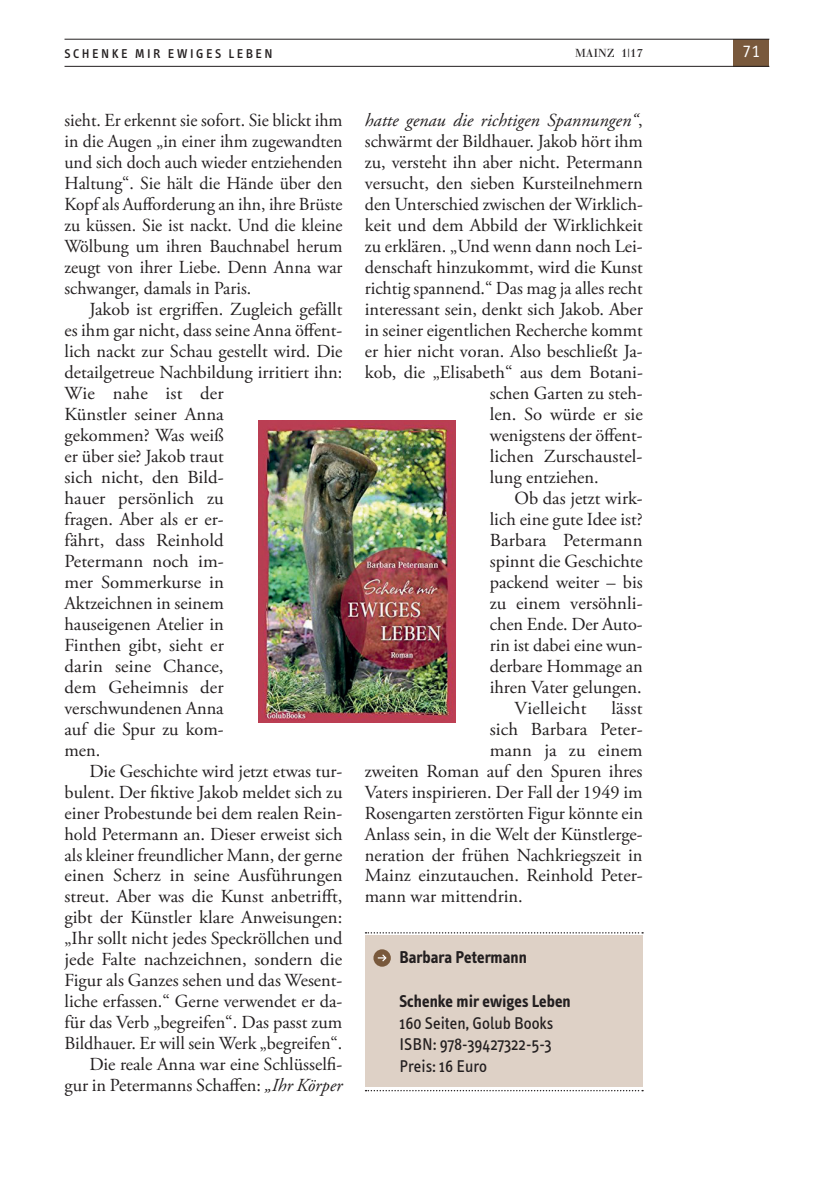
<style>
.page{position:relative;width:819px;height:1191px;background:#fff}
.page>*{position:absolute;margin:0;border:0;box-sizing:border-box;transform-origin:0 0}
.t1{font:18.38px/21px "Adobe Garamond Pro";color:#231f20;text-align:justify}
.t2{font:italic 18.38px "Adobe Garamond Pro";color:#231f20}
.t3{font:17.5px/21.9px "Info Text";color:#231f20;text-align:justify}
.t4{font:700 17.5px "Info Text";color:#231f20}
.t5{font:17.5px "Officina Sans";color:#fff}
.t6{font:13.12px "Info Text Medium Caps";letter-spacing:.19em;color:#231f20}
.t7{font:11.38px "Walbaum";letter-spacing:.015em;color:#231f20}
.s1{font-style:italic}
.s2{font-style:normal}
</style>
<div class="page">
<div style="left:733px;top:39px;width:36px;height:27px;background:#79593c"></div>
<hr style="left:64px;top:39px;width:705px;height:1px;background:#231f20">
<hr style="left:64px;top:66px;width:705px;height:1px;background:#231f20">
<div style="left:365px;top:935px;width:277px;height:152px;background:#ded1c6"></div>
<div style="left:373px;top:949px;width:18px;height:17px;background:#79593c;border-radius:50%"></div>
<svg style="left:377px;top:954px;width:9px;height:7px"></svg>
<svg style="left:365px;top:932px;width:278px;height:1px"></svg>
<svg style="left:365px;top:1090px;width:278px;height:1px"></svg>
<img style="left:258px;top:420px;width:197px;height:302px">
<p class="t6" style="left:65px;top:46px;width:210px">SCHENKE MIR EWIGES LEBEN</p>
<p class="t7" style="left:575px;top:46px;width:69px">MAINZ 1|17</p>
<p class="t5" style="left:742px;top:41px;width:19px">71</p>
<p class="t1" style="left:64px;top:110px;width:279px">sieht. Er erkennt sie sofort. Sie blickt ihm in die Augen „in einer ihm zugewandten und sich doch auch wieder entziehenden Haltung“. Sie hält die Hände über den Kopf als Aufforderung an ihn, ihre Brüste zu küssen. Sie ist nackt. Und die kleine Wölbung um ihren Bauchnabel herum zeugt von ihrer Liebe. Denn Anna war schwanger, damals in Paris.</p>
<p class="t1" style="left:64px;top:299px;width:279px;text-align:left;text-indent:25px">Jakob ist ergriffen. Zugleich gefällt es ihm gar nicht, dass seine Anna öffent&shy;lich nackt zur Schau gestellt wird. Die detailgetreue Nachbildung irritiert ihn:<br>Wie nahe ist der<br>Künstler seiner Anna<br>gekommen? Was weiß<br>er über sie? Jakob traut<br>sich nicht, den Bild-<br>hauer persönlich zu<br>fragen. Aber als er er-<br>fährt, dass Reinhold<br>Petermann noch im-<br>mer Sommerkurse in<br>Aktzeichnen in seinem<br>hauseigenen Atelier in<br>Finthen gibt, sieht er<br>darin seine Chance,<br>dem Geheimnis der verschwundenen Anna<br>auf die Spur zu kom-<br>men.</p>
<p class="t1" style="left:64px;top:761px;width:279px;text-align:right">Die Geschichte wird jetzt etwas tur&shy;bulent. Der fiktive Jakob meldet sich zu einer Probestunde bei dem realen Rein&shy;hold Petermann an. Dieser erweist sich als kleiner freundlicher Mann, der gerne einen Scherz in seine Ausführungen streut. Aber was die Kunst anbetrifft, gibt der Künstler klare Anweisungen: „Ihr sollt nicht jedes Speckröllchen und jede Falte nachzeichnen, sondern die Figur als Ganzes sehen und das Wesent&shy;liche erfassen.“ Gerne verwendet er da&shy;für das Verb „begreifen“. Das passt zum Bildhauer. Er will sein Werk „begreifen“.<br>Die reale Anna war eine Schlüsselfi&shy;gur in Petermanns Schaffen: <span class="s1">„Ihr Körper</span></p>
<p class="t2" style="left:365px;top:109px;width:279px">hatte genau die richtigen Spannungen“<span class="s2">,</span></p>
<p class="t1" style="left:365px;top:131px;width:279px">schwärmt der Bildhauer. Jakob hört ihm</p>
<p class="t1" style="left:365px;top:152px;width:279px">zu, versteht ihn aber nicht. Petermann</p>
<p class="t1" style="left:365px;top:173px;width:279px">versucht, den sieben Kursteilnehmern</p>
<p class="t1" style="left:365px;top:194px;width:279px">den Unterschied zwischen der Wirklich-</p>
<p class="t1" style="left:365px;top:215px;width:279px">keit und dem Abbild der Wirklichkeit</p>
<p class="t1" style="left:365px;top:236px;width:279px">zu erklären. „Und wenn dann noch Lei-</p>
<p class="t1" style="left:365px;top:257px;width:279px">denschaft hinzukommt, wird die Kunst</p>
<p class="t1" style="left:365px;top:278px;width:279px">richtig spannend.“ Das mag ja alles recht</p>
<p class="t1" style="left:365px;top:299px;width:279px">interessant sein, denkt sich Jakob. Aber</p>
<p class="t1" style="left:365px;top:320px;width:279px">in seiner eigentlichen Recherche kommt</p>
<p class="t1" style="left:365px;top:341px;width:279px">er hier nicht voran. Also beschließt Ja-</p>
<p class="t1" style="left:365px;top:362px;width:279px">kob, die „Elisabeth“ aus dem Botani-</p>
<p class="t1" style="left:489px;top:383px;width:154px">schen Garten zu steh-</p>
<p class="t1" style="left:489px;top:404px;width:155px">len. So würde er sie</p>
<p class="t1" style="left:489px;top:425px;width:154px">wenigstens der öffent-</p>
<p class="t1" style="left:489px;top:446px;width:154px">lichen Zurschaustel-</p>
<p class="t1" style="left:489px;top:467px;width:110px">lung entziehen.</p>
<p class="t1" style="left:514px;top:488px;width:130px">Ob das jetzt wirk-</p>
<p class="t1" style="left:489px;top:509px;width:154px">lich eine gute Idee ist?</p>
<p class="t1" style="left:489px;top:530px;width:154px">Barbara Petermann</p>
<p class="t1" style="left:489px;top:551px;width:154px">spinnt die Geschichte</p>
<p class="t1" style="left:489px;top:572px;width:154px">packend weiter – bis</p>
<p class="t1" style="left:489px;top:593px;width:154px">zu einem versöhnli-</p>
<p class="t1" style="left:489px;top:614px;width:154px">chen Ende. Der Auto-</p>
<p class="t1" style="left:489px;top:635px;width:154px">rin ist dabei eine wun-</p>
<p class="t1" style="left:489px;top:656px;width:154px">derbare Hommage an</p>
<p class="t1" style="left:489px;top:677px;width:153px">ihren Vater gelungen.</p>
<p class="t1" style="left:514px;top:698px;width:73px">Vielleicht</p>
<p class="t1" style="left:611px;top:698px;width:33px">lässt</p>
<p class="t1" style="left:489px;top:719px;width:154px">sich Barbara Peter-</p>
<p class="t1" style="left:489px;top:740px;width:154px">mann ja zu einem</p>
<p class="t1" style="left:365px;top:761px;width:279px">zweiten Roman auf den Spuren ihres</p>
<p class="t1" style="left:365px;top:782px;width:279px">Vaters inspirieren. Der Fall der 1949 im</p>
<p class="t1" style="left:365px;top:803px;width:279px">Rosengarten zerstörten Figur könnte ein</p>
<p class="t1" style="left:365px;top:824px;width:279px">Anlass sein, in die Welt der Künstlerge-</p>
<p class="t1" style="left:365px;top:845px;width:279px">neration der frühen Nachkriegszeit in</p>
<p class="t1" style="left:365px;top:865px;width:279px">Mainz einzutauchen. Reinhold Peter-</p>
<p class="t1" style="left:365px;top:886px;width:159px">mann war mittendrin.</p>
<p class="t4" style="left:399px;top:947px;width:129px">Barbara Petermann</p>
<p class="t4" style="left:399px;top:990px;width:173px">Schenke mir ewiges Leben</p>
<p class="t3" style="left:399px;top:1012px;width:155px">160 Seiten, Golub Books ISBN: 978-39427322-5-3<br>Preis: 16 Euro</p>
</div>
